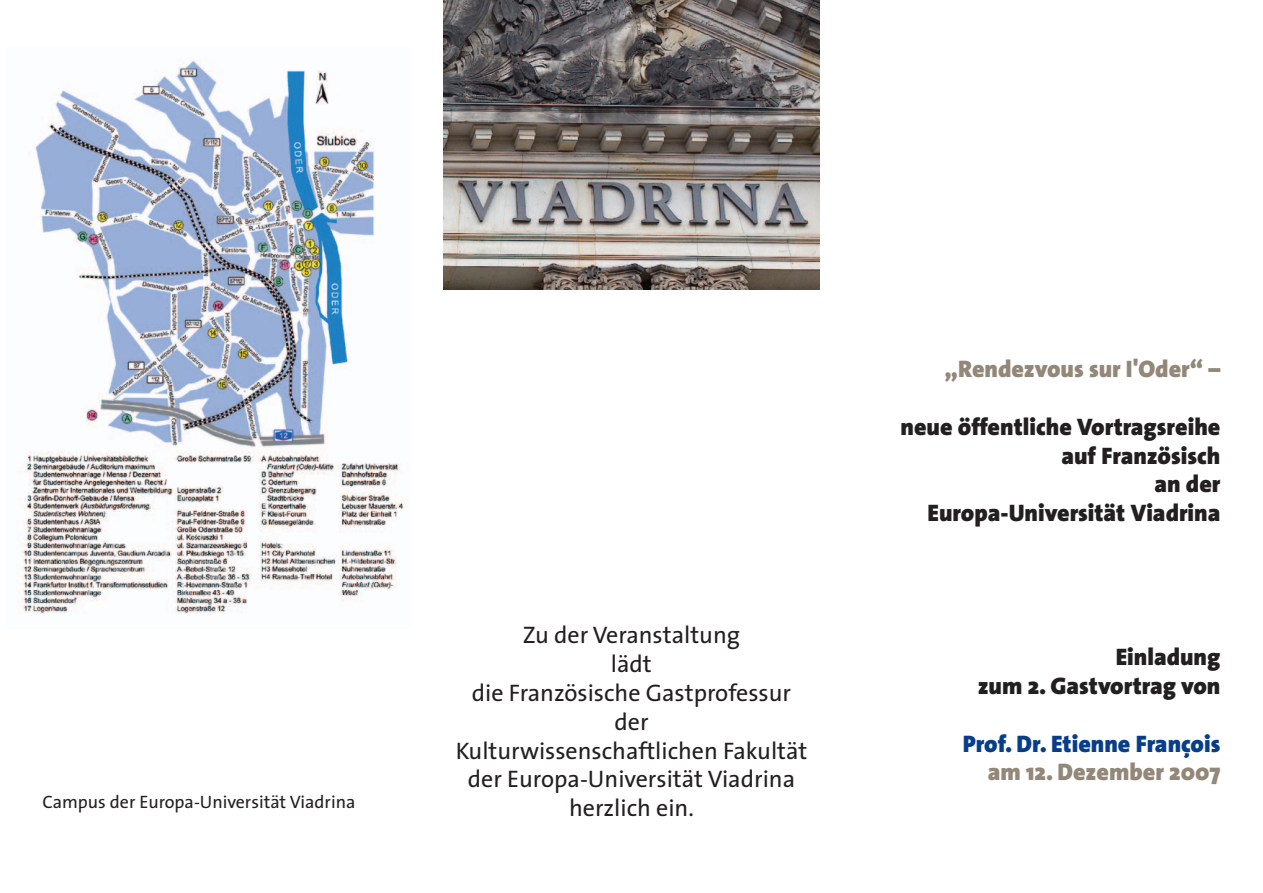
<style>
.page{position:relative;width:1263px;height:893px;background:#fff}
.page>*{position:absolute;margin:0;border:0;box-sizing:border-box;transform-origin:0 0}
.t1{font:24px/28.8px "The Sans";color:#231f20;text-align:center}
.t2{font:900 24px/28.8px "The Sans";color:#231f20;text-align:right}
.t3{font:900 24px "The Sans";color:#938779}
.t4{font:900 24px "The Sans";color:#083e89}
.t5{font:18px "The Sans";color:#231f20}
</style>
<div class="page">
<img style="left:17px;top:60px;width:391px;height:554px">
<img style="left:443px;top:0;width:377px;height:289px">
<p class="t5" style="left:43px;top:795px;width:314px">Campus der Europa-Universität Viadrina</p>
<p class="t1" style="left:456px;top:623px;width:353px">Zu der Veranstaltung<br>lädt<br>die Französische Gastprofessur der<br>Kulturwissenschaftlichen Fakultät der Europa-Universität Viadrina herzlich ein.</p>
<p class="t3" style="left:944px;top:360px;width:277px">„Rendezvous sur I'Oder“ –</p>
<p class="t2" style="left:900px;top:414px;width:321px">neue öffentliche Vortragsreihe auf Französisch<br>an der<br>Europa-Universität Viadrina</p>
<p class="t2" style="left:978px;top:645px;width:244px">Einladung<br>zum 2. Gastvortrag von</p>
<p class="t4" style="left:963px;top:734px;width:259px">Prof. Dr. Etienne François</p>
<p class="t3" style="left:988px;top:763px;width:234px">am 12. Dezember 2007</p>
</div>
